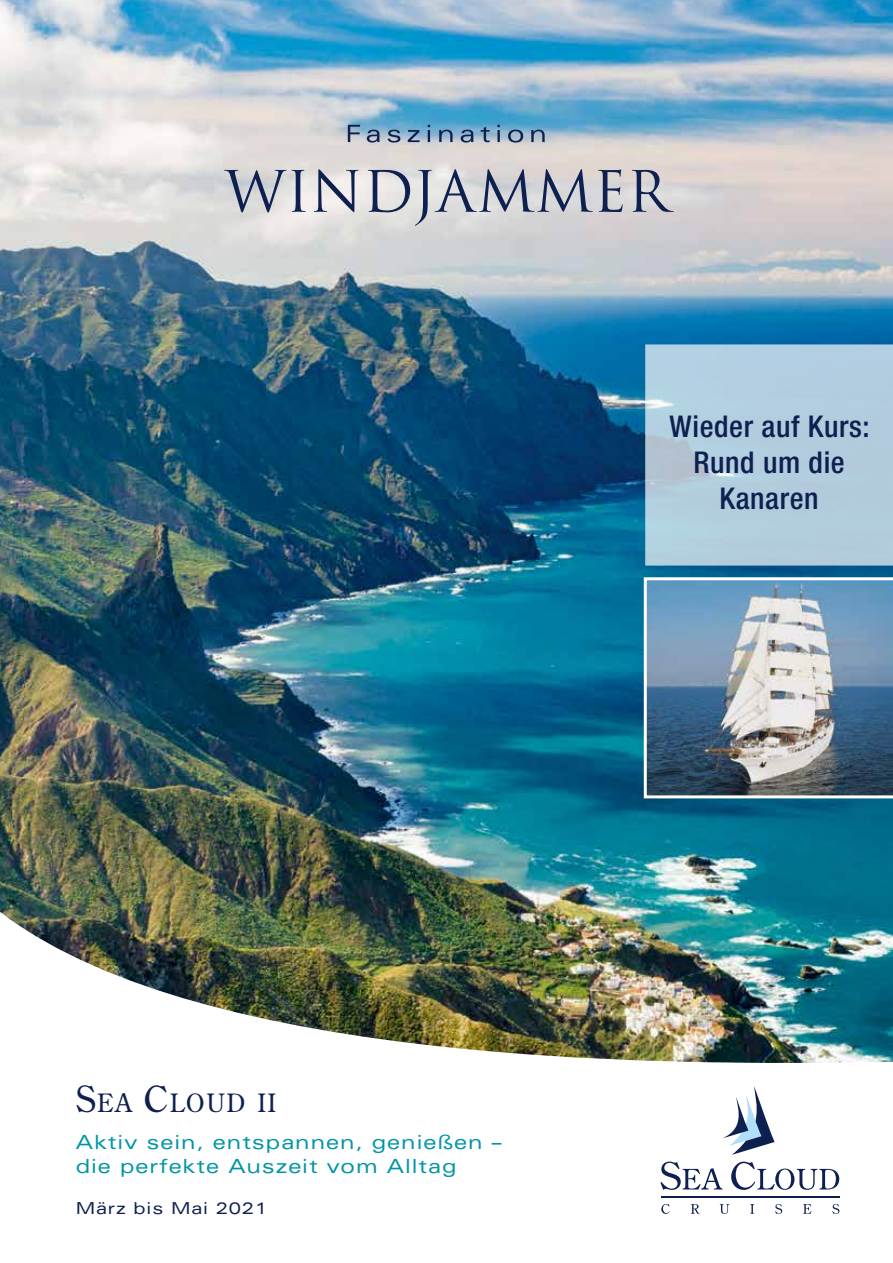
<style>
.page{position:relative;width:893px;height:1263px;background:#fff}
.page>*{position:absolute;margin:0;border:0;box-sizing:border-box;transform-origin:0 0}
.t1{font:500 condensed 30px/36px "Helvetica Neue LT Std";letter-spacing:.02em;color:#0e2050;text-align:center}
.t2{font:25.2px "Century Old Style Std";letter-spacing:.055em;color:#0e2050}
.t3{font:expanded 19.5px/24px "Univers LT Std";letter-spacing:.05em;color:#0095a6}
.t4{font:expanded 16.5px "Univers LT Std";letter-spacing:.05em;color:#0e2050}
.s1{font-size:36px}
</style>
<div class="page">
<img style="left:0;top:0;width:893px;height:901px">
<img style="left:0;top:901px;width:893px;height:313px">
<img style="left:644px;top:577px;width:249px;height:221px">
<svg style="left:661px;top:1204px;width:9px;height:10px"></svg>
<svg style="left:691px;top:1204px;width:9px;height:10px"></svg>
<svg style="left:720px;top:1204px;width:9px;height:10px"></svg>
<svg style="left:750px;top:1204px;width:4px;height:10px"></svg>
<svg style="left:775px;top:1204px;width:7px;height:10px"></svg>
<svg style="left:803px;top:1204px;width:8px;height:10px"></svg>
<svg style="left:832px;top:1204px;width:7px;height:10px"></svg>
<svg style="left:660px;top:1161px;width:62px;height:29px"></svg>
<svg style="left:731px;top:1161px;width:108px;height:29px"></svg>
<svg style="left:722px;top:1083px;width:53px;height:72px"></svg>
<hr style="left:661px;top:1196px;width:179px;height:1px;background:#0e2050">
<svg style="left:224px;top:169px;width:450px;height:57px;background:#bdbfc5"></svg>
<svg style="left:348px;top:125px;width:197px;height:18px;background:#7a9ab6"></svg>
<div style="left:645px;top:344px;width:248px;height:222px;background:#b2cdde"></div>
<h1 class="t1" style="left:670px;top:408px;width:202px">Wieder auf Kurs:<br>Rund um die<br>Kanaren</h1>
<p class="t2" style="left:76px;top:1086px;width:202px"><span class="s1">S</span>EA <span class="s1">C</span>LOUD II</p>
<p class="t3" style="left:76px;top:1129px;width:427px">Aktiv sein, entspannen, genießen – die perfekte Auszeit vom Alltag</p>
<p class="t4" style="left:76px;top:1198px;width:193px">März bis Mai 2021</p>
</div>
